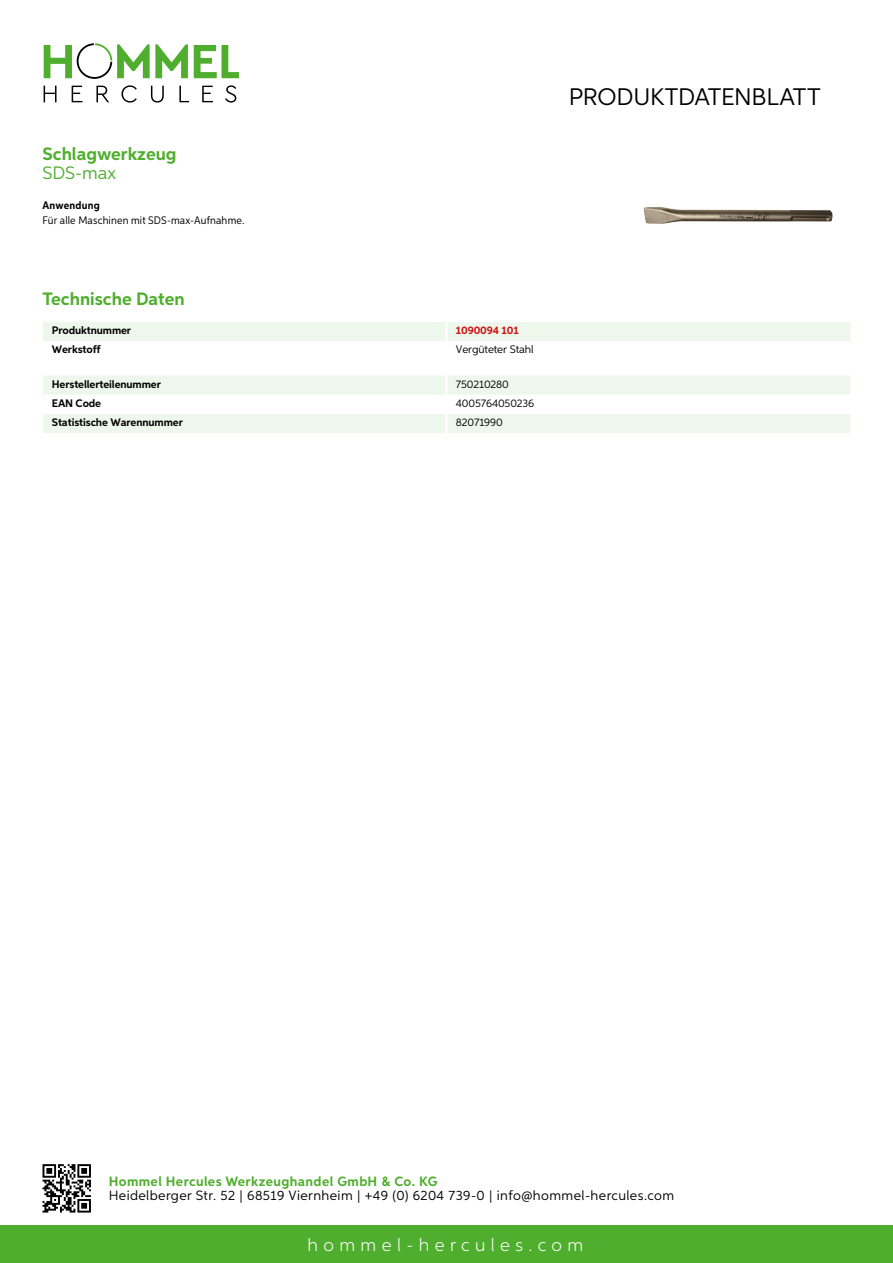
<style>
.page{position:relative;width:893px;height:1263px;background:#fff}
.page>*{position:absolute;margin:0;border:0;box-sizing:border-box;transform-origin:0 0}
.t1{font:24px "Aspira";letter-spacing:-.01em;color:#000}
.t2{font:700 18px "Aspira";color:#50ae2f}
.t3{font:300 18px "Aspira";letter-spacing:.3em;color:#fff}
.t4{font:18px "Aspira";color:#50ae2f}
.t5{font:13.5px "Aspira";letter-spacing:.03em;color:#000}
.t6{font:700 13.5px "Aspira";letter-spacing:.03em;color:#50ae2f}
.t7{font:700 10.95px "Aspira";letter-spacing:-.01em;color:#000}
.t8{font:10.95px "Aspira";letter-spacing:-.01em;color:#000}
.t9{font:10.95px "Aspira Nar";letter-spacing:.015em;color:#000}
.t10{font:700 10.95px "Aspira";letter-spacing:-.01em;color:#cd1013}
.t11{font:700 10.95px "Aspira Nar";letter-spacing:.02em;color:#000}
</style>
<div class="page">
<div style="left:0;top:1226px;width:893px;height:37px;background:#50ae2f"></div>
<svg style="left:43px;top:1164px;width:48px;height:48px"></svg>
<svg style="left:194px;top:45px;width:45px;height:33px"></svg>
<svg style="left:44px;top:43px;width:144px;height:36px"></svg>
<svg style="left:44px;top:86px;width:13px;height:16px"></svg>
<svg style="left:72px;top:86px;width:10px;height:16px"></svg>
<svg style="left:96px;top:86px;width:13px;height:16px"></svg>
<svg style="left:121px;top:85px;width:16px;height:18px"></svg>
<svg style="left:151px;top:86px;width:13px;height:17px"></svg>
<svg style="left:179px;top:86px;width:10px;height:16px"></svg>
<svg style="left:202px;top:86px;width:11px;height:16px"></svg>
<svg style="left:225px;top:85px;width:11px;height:18px"></svg>
<div style="left:43px;top:322px;width:807px;height:19px;background:#eef7eb"></div>
<svg style="left:43px;top:376px;width:807px;height:57px"></svg>
<hr style="left:445px;top:414px;width:3px;height:19px;background:#fff">
<img style="left:643px;top:207px;width:190px;height:17px">
<h2 class="t2" style="left:43px;top:142px;width:136px">Schlagwerkzeug</h2>
<h2 class="t4" style="left:43px;top:162px;width:75px">SDS-max</h2>
<p class="t11" style="left:43px;top:199px;width:59px">Anwendung</p>
<p class="t9" style="left:43px;top:214px;width:203px">Für alle Maschinen mit SDS-max-Aufnahme.</p>
<h2 class="t2" style="left:43px;top:288px;width:144px">Technische Daten</h2>
<p class="t7" style="left:52px;top:323px;width:81px">Produktnummer</p>
<p class="t10" style="left:456px;top:323px;width:64px">1090094 101</p>
<p class="t7" style="left:52px;top:342px;width:50px">Werkstoff</p>
<p class="t8" style="left:456px;top:343px;width:79px">Vergüteter Stahl</p>
<p class="t7" style="left:52px;top:377px;width:111px">Herstellerteilenummer</p>
<p class="t8" style="left:456px;top:377px;width:55px">750210280</p>
<p class="t7" style="left:52px;top:396px;width:51px">EAN Code</p>
<p class="t8" style="left:456px;top:396px;width:80px">4005764050236</p>
<p class="t7" style="left:52px;top:415px;width:132px">Statistische Warennummer</p>
<p class="t8" style="left:456px;top:415px;width:48px">82071990</p>
<h1 class="t1" style="left:569px;top:82px;width:253px">Produktdatenblatt</h1>
<p class="t6" style="left:109px;top:1172px;width:330px">Hommel Hercules Werkzeughandel GmbH &amp; Co. KG</p>
<p class="t5" style="left:109px;top:1187px;width:567px">Heidelberger Str. 52 | 68519 Viernheim | +49 (0) 6204 739-0 | info@hommel-hercules.com</p>
<h2 class="t3" style="left:307px;top:1234px;width:277px">hommel-hercules.com</h2>
</div>
